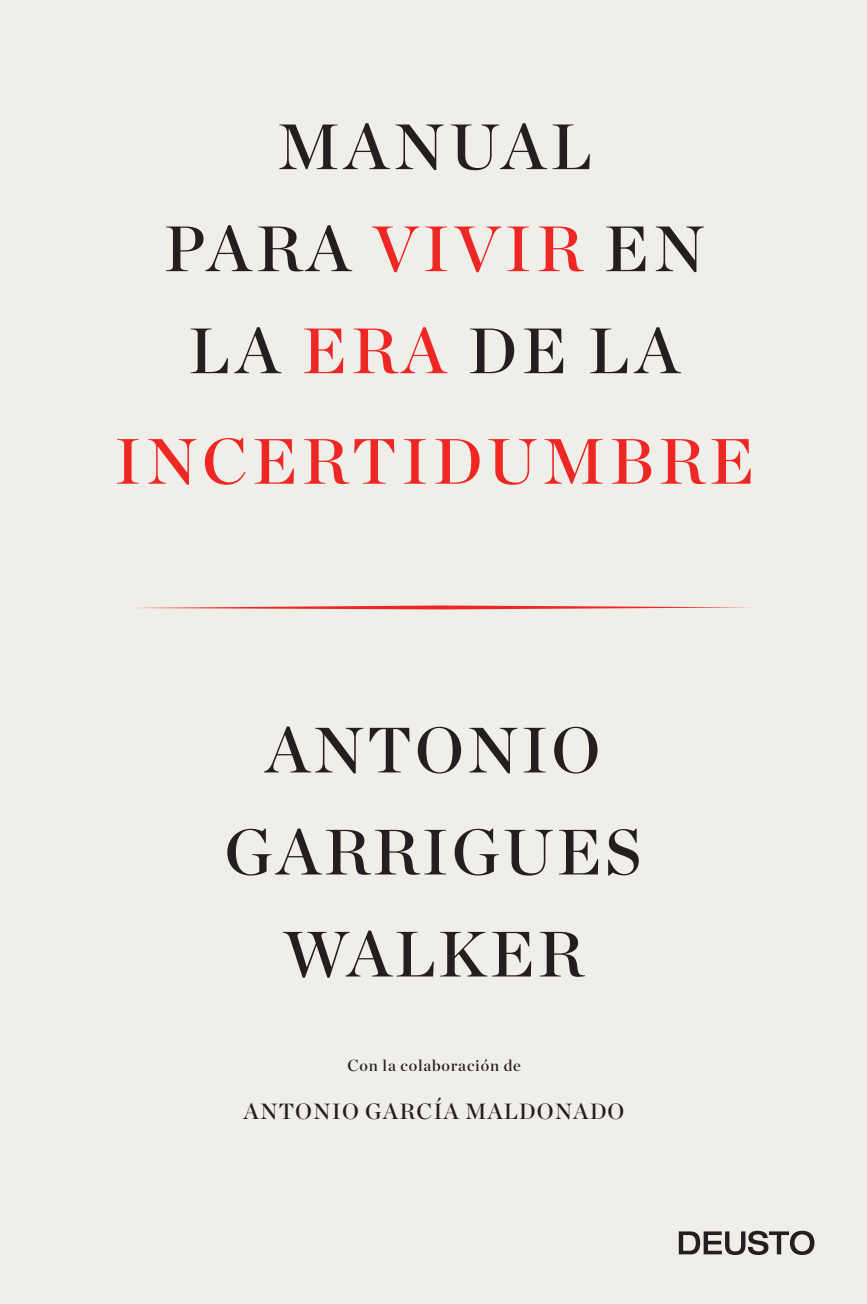
<style>
.page{position:relative;width:867px;height:1304px;background:#fff}
.page>*{position:absolute;margin:0;border:0;box-sizing:border-box;transform-origin:0 0}
.t1{font:64px/102px "Chronicle Display Semi";letter-spacing:.075em;color:#231f20;text-align:center}
.t2{font:64px/102px "Chronicle Display Semi";letter-spacing:.05em;color:#231f20;text-align:center}
.t3{font:64px "Chronicle Display Semi";letter-spacing:.075em;color:#ee2724}
.t4{font:22px "Chronicle Display Semi";letter-spacing:.05em;color:#231f20}
.t5{font:16px "Chronicle Display Semi";letter-spacing:.05em;color:#231f20}
.s1{color:#ee2724}
</style>
<div class="page">
<div style="left:0;top:0;width:866px;height:1304px;background:#efeee9"></div>
<svg style="left:678px;top:1231px;width:136px;height:24px"></svg>
<svg style="left:135px;top:605px;width:615px;height:4px"></svg>
<p class="t1" style="left:164px;top:91px;width:542px">MANUAL<br>PARA <span class="s1">VIVIR</span> EN<br>LA <span class="s1">ERA</span> DE LA</p>
<p class="t3" style="left:114px;top:411px;width:641px">INCERTIDUMBRE</p>
<p class="t2" style="left:224px;top:694px;width:418px">ANTONIO<br>GARRIGUES<br>WALKER</p>
<p class="t5" style="left:347px;top:1053px;width:175px">Con la colaboración de</p>
<p class="t4" style="left:244px;top:1094px;width:382px">ANTONIO GARCÍA MALDONADO</p>
</div>
